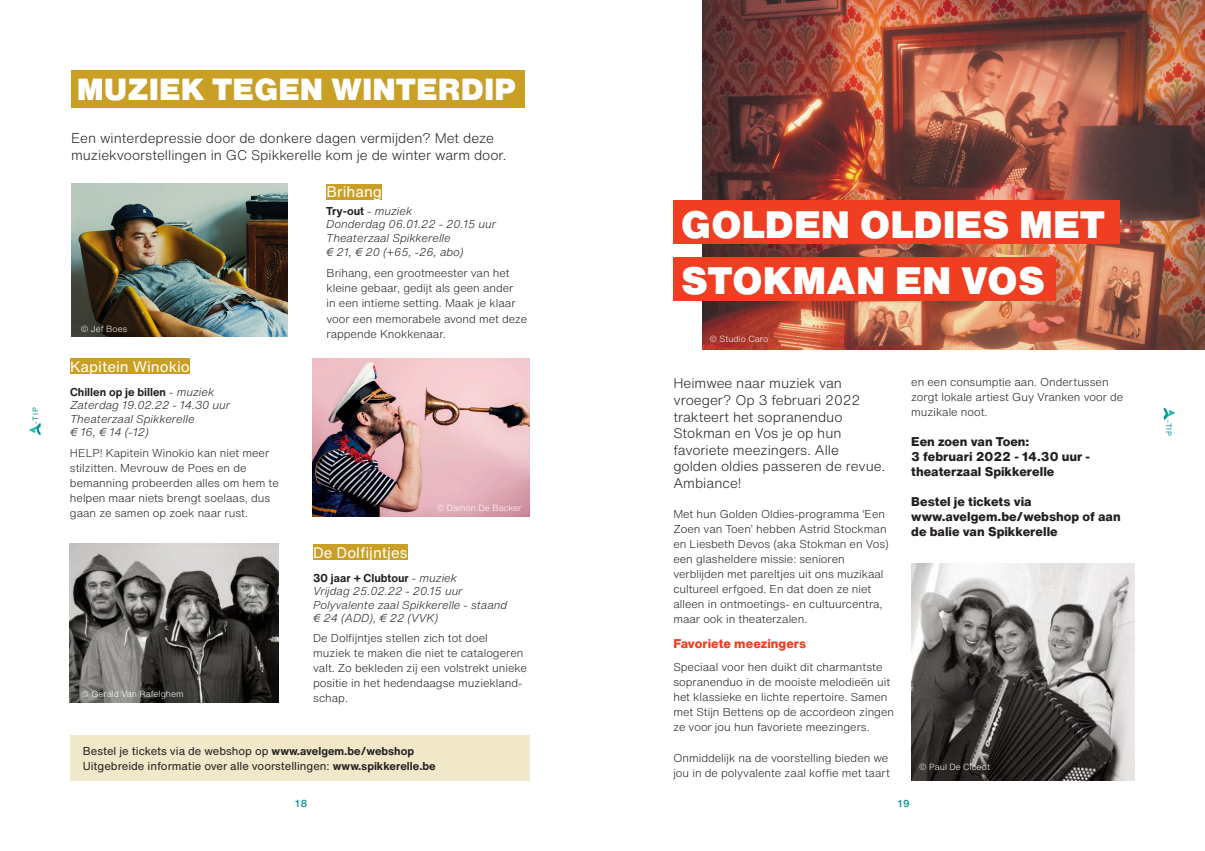
<style>
.page{position:relative;width:1205px;height:851px;background:#fff}
.page>*{position:absolute;margin:0;border:0;box-sizing:border-box;transform-origin:0 0}
.t1{font:900 37.5px "Helvetica Now Text";color:#fff}
.t2{font:900 30px "Helvetica Now Text";color:#fff}
.t3{font:15px "Helvetica Now Text";color:#fff}
.t4{font:300 13.75px/16.5px "Helvetica Now Text";color:#231f20}
.t5{font:800 12.5px/15px "Helvetica Now Text";color:#231f20}
.t6{font:800 12.5px "Helvetica Now Text";color:#ef3e22}
.t7{font:300 11.25px/15px "Helvetica Now Text";color:#231f20}
.t8{font:italic 300 11.25px "Helvetica Now Text";color:#231f20}
.t9{font:11.25px/15px "Helvetica Now Text";color:#231f20}
.t10{font:700 11.25px "Helvetica Now Text";color:#231f20}
.t11{font:500 10px "Helvetica Now Text";color:#008f95}
.t12{font:300 8.75px "Helvetica Now Text";color:#fff}
.t13{font:7.5px "Helvetica Now Text";letter-spacing:.1em;color:#008f95}
.s1{font-weight:300;font-style:italic}
.s2{font-weight:700}
</style>
<div class="page">
<div style="left:71px;top:71px;width:453px;height:37px;background:#c99f26"></div>
<svg style="left:29px;top:423px;width:12px;height:12px"></svg>
<div style="left:326px;top:184px;width:56px;height:15px;background:#c99f26"></div>
<img style="left:71px;top:183px;width:217px;height:153px">
<img style="left:312px;top:358px;width:218px;height:158px">
<div style="left:70px;top:358px;width:120px;height:16px;background:#c99f26"></div>
<img style="left:70px;top:544px;width:209px;height:158px">
<div style="left:313px;top:544px;width:94px;height:15px;background:#c99f26"></div>
<div style="left:70px;top:734px;width:460px;height:46px;background:#f1e7c9"></div>
<img style="left:703px;top:0;width:502px;height:349px">
<div style="left:673px;top:200px;width:447px;height:44px;background:#ef3e22"></div>
<div style="left:673px;top:257px;width:383px;height:43px;background:#ef3e22"></div>
<svg style="left:1164px;top:407px;width:11px;height:13px"></svg>
<img style="left:911px;top:563px;width:223px;height:217px">
<p class="t13" style="left:30px;top:423px;width:17px;rotate:-90deg">-TIP</p>
<p class="t2" style="left:77px;top:67px;width:441px">MUZIEK TEGEN WINTERDIP</p>
<p class="t4" style="left:71px;top:129px;width:437px">Een winterdepressie door de donkere dagen vermijden? Met deze muziekvoorstellingen in GC Spikkerelle kom je de winter warm door.</p>
<p class="t12" style="left:81px;top:322px;width:48px">© Jef Boes</p>
<p class="t3" style="left:70px;top:355px;width:121px">Kapitein Winokio</p>
<p class="t10" style="left:70px;top:383px;width:146px">Chillen op je billen <span class="s1">- muziek</span></p>
<p class="t8" style="left:70px;top:397px;width:162px">Zaterdag 19.02.22 - 14.30 uur</p>
<p class="t8" style="left:70px;top:410px;width:126px">Theaterzaal Spikkerelle</p>
<p class="t8" style="left:70px;top:424px;width:80px">€ 16, € 14 (-12)</p>
<p class="t7" style="left:70px;top:444px;width:201px">HELP! Kapitein Winokio kan niet meer</p>
<p class="t7" style="left:70px;top:459px;width:178px">stilzitten. Mevrouw de Poes en de</p>
<p class="t7" style="left:70px;top:474px;width:210px">bemanning probeerden alles om hem te helpen maar niets brengt soelaas, dus gaan ze samen op zoek naar rust.</p>
<p class="t12" style="left:81px;top:687px;width:104px">© Gerald Van Rafelghem</p>
<p class="t3" style="left:326px;top:181px;width:57px">Brihang</p>
<p class="t10" style="left:326px;top:202px;width:88px">Try-out <span class="s1">- muziek</span></p>
<p class="t8" style="left:326px;top:216px;width:171px">Donderdag 06.01.22 - 20.15 uur</p>
<p class="t8" style="left:326px;top:229px;width:126px">Theaterzaal Spikkerelle</p>
<p class="t8" style="left:326px;top:243px;width:139px">€ 21, € 20 (+65, -26, abo)</p>
<p class="t7" style="left:327px;top:265px;width:202px">Brihang, een grootmeester van het kleine gebaar, gedijt als geen ander<br>in een intieme setting. Maak je klaar voor een memorabele avond met deze rappende Knokkenaar.</p>
<p class="t12" style="left:437px;top:501px;width:86px">© Damon De Backer</p>
<p class="t3" style="left:313px;top:541px;width:96px">De Dolfijntjes</p>
<p class="t10" style="left:313px;top:569px;width:145px">30 jaar + Clubtour <span class="s1">- muziek</span></p>
<p class="t8" style="left:313px;top:582px;width:151px">Vrijdag 25.02.22 - 20.15 uur</p>
<p class="t8" style="left:313px;top:596px;width:195px">Polyvalente zaal Spikkerelle - staand</p>
<p class="t8" style="left:313px;top:609px;width:127px">€ 24 (ADD), € 22 (VVK)</p>
<p class="t7" style="left:313px;top:630px;width:176px">De Dolfijntjes stellen zich tot doel</p>
<p class="t7" style="left:313px;top:645px;width:212px">muziek te maken die niet te catalogeren</p>
<p class="t7" style="left:313px;top:660px;width:215px">valt. Zo bekleden zij een volstrekt unieke positie in het hedendaagse muziekland&shy;schap.</p>
<p class="t9" style="left:83px;top:743px;width:355px">Bestel je tickets via de webshop op <span class="s2">www.avelgem.be/webshop<br></span>Uitgebreide informatie over alle voorstellingen: <span class="s2">www.spikkerelle.be</span></p>
<p class="t11" style="left:295px;top:795px;width:14px">18</p>
<p class="t1" style="left:681px;top:196px;width:426px">GOLDEN OLDIES MET</p>
<p class="t1" style="left:681px;top:252px;width:365px">STOKMAN EN VOS</p>
<p class="t12" style="left:709px;top:332px;width:60px">© Studio Caro</p>
<p class="t4" style="left:673px;top:375px;width:189px">Heimwee naar muziek van vroeger? Op 3 februari 2022 trakteert het sopranenduo<br>Stokman en Vos je op hun</p>
<p class="t4" style="left:673px;top:441px;width:213px">favoriete meezingers. Alle golden oldies passeren de revue.<br>Ambiance!</p>
<p class="t7" style="left:673px;top:505px;width:217px">Met hun Golden Oldies-programma ‘Een Zoen van Toen’ hebben Astrid Stockman en Liesbeth Devos (aka Stokman en Vos) een glasheldere missie: senioren verblijden met pareltjes uit ons muzikaal cultureel erfgoed. En dat doen ze niet alleen in ontmoetings- en cultuurcentra, maar ook in theaterzalen.</p>
<p class="t6" style="left:673px;top:633px;width:134px">Favoriete meezingers</p>
<p class="t7" style="left:673px;top:659px;width:222px">Speciaal voor hen duikt dit charmantste sopranenduo in de mooiste melodieën uit het klassieke en lichte repertoire. Samen met Stijn Bettens op de accordeon zingen ze voor jou hun favoriete meezingers.</p>
<p class="t7" style="left:673px;top:749px;width:218px">Onmiddelijk na de voorstelling bieden we jou in de polyvalente zaal koffie met taart</p>
<p class="t7" style="left:911px;top:374px;width:213px">en een consumptie aan. Ondertussen zorgt lokale artiest Guy Vranken voor de muzikale noot.</p>
<p class="t5" style="left:911px;top:434px;width:180px">Een zoen van Toen:<br>3 februari 2022 - 14.30 uur - theaterzaal Spikkerelle</p>
<p class="t5" style="left:911px;top:494px;width:211px">Bestel je tickets via www.avelgem.be/webshop of aan de balie van Spikkerelle</p>
<p class="t12" style="left:919px;top:760px;width:73px">© Paul De Cloedt</p>
<p class="t11" style="left:898px;top:795px;width:14px">19</p>
<p class="t13" style="left:1174px;top:420px;width:17px;rotate:90deg">-TIP</p>
</div>
